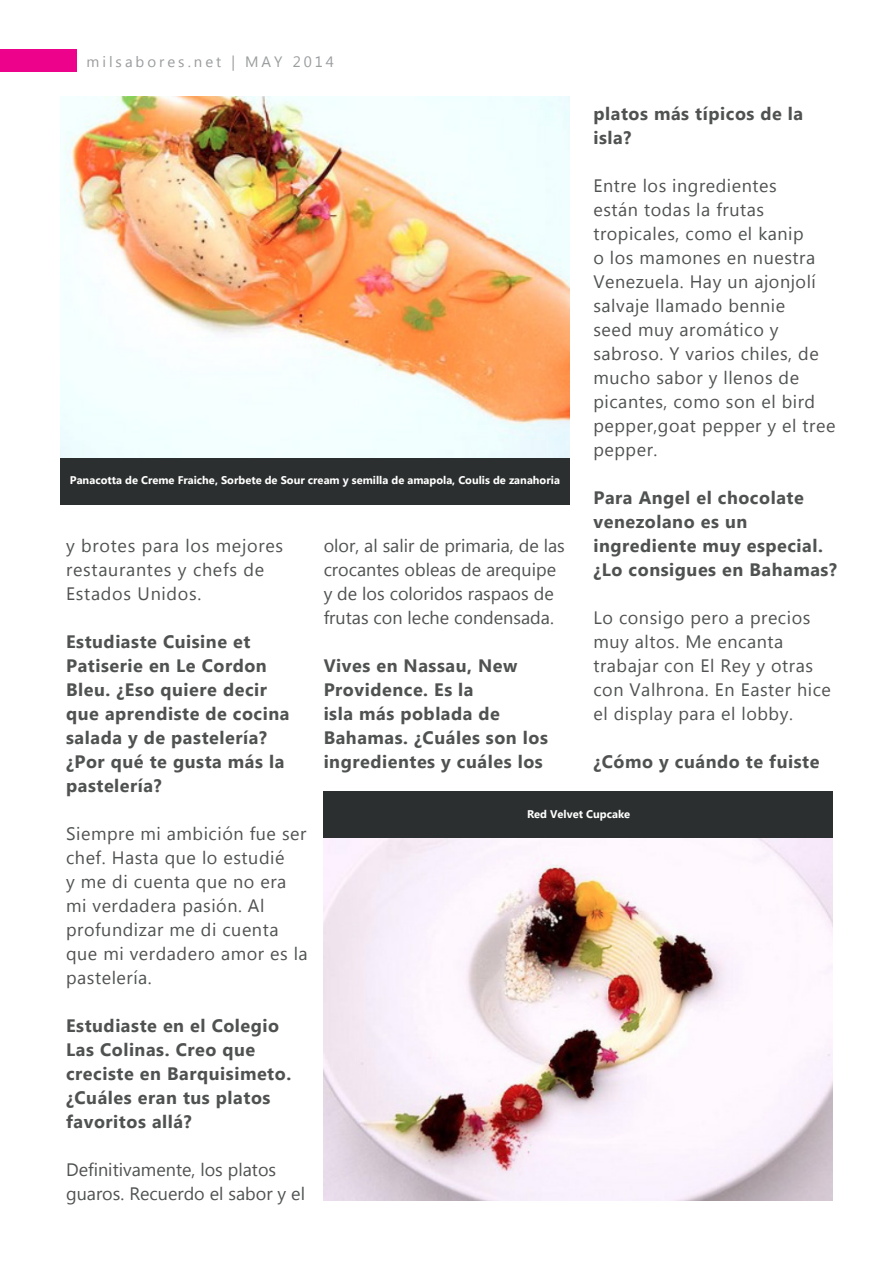
<style>
.page{position:relative;width:893px;height:1263px;background:#fff}
.page>*{position:absolute;margin:0;border:0;box-sizing:border-box;transform-origin:0 0}
.Body{font:18px/24px "Microsoft New Tai Lue";letter-spacing:.03em;color:#505252}
.Body-2{font:700 18px/24px "Microsoft New Tai Lue";letter-spacing:.03em;color:#505252}
.Body-3{font:18px/24px "Microsoft New Tai Lue";color:#505252}
.t1{font:15px "Microsoft New Tai Lue";letter-spacing:.2em;color:#9a9c9e}
.t2{font:700 11.1px "Microsoft New Tai Lue";color:#fff}
</style>
<div class="page">
<img style="left:60px;top:96px;width:509px;height:362px">
<img style="left:324px;top:838px;width:509px;height:362px">
<div style="left:60px;top:458px;width:509px;height:46px;background:#2c2f2f"></div>
<div style="left:324px;top:792px;width:509px;height:46px;background:#2c2f2f"></div>
<div style="left:0;top:50px;width:77px;height:22px;background:#ed028c"></div>
<p class="t1" style="left:86px;top:53px;width:249px">milsabores.net | MAY 2014</p>
<p class="Body-2" style="left:593px;top:103px;width:211px">platos más típicos de la isla?</p>
<p class="Body" style="left:593px;top:175px;width:243px">Entre los ingredientes<br>están todas la frutas tropicales, como el kanip<br>o los mamones en nuestra<br>Venezuela. Hay un ajonjolí salvaje llamado bennie<br>seed muy aromático y sabroso. Y varios chiles, de mucho sabor y llenos de picantes, como son el bird pepper,goat pepper y el tree pepper.</p>
<p class="Body-2" style="left:593px;top:487px;width:245px">Para Angel el chocolate venezolano es un ingrediente muy especial. ¿Lo consigues en Bahamas?</p>
<p class="Body" style="left:593px;top:607px;width:239px">Lo consigo pero a precios muy altos. Me encanta trabajar con El Rey y otras con Valhrona. En Easter hice el display para el lobby.</p>
<p class="Body-2" style="left:593px;top:751px;width:228px">¿Cómo y cuándo te fuiste</p>
<p class="t2" style="left:70px;top:473px;width:492px">Panacotta de Creme Fraiche, Sorbete de Sour cream y semilla de amapola, Coulis de zanahoria</p>
<p class="Body" style="left:66px;top:535px;width:219px">y brotes para los mejores restaurantes y chefs de<br>Estados Unidos.</p>
<p class="Body-2" style="left:66px;top:631px;width:225px">Estudiaste Cuisine et<br>Patiserie en Le Cordon<br>Bleu. ¿Eso quiere decir que aprendiste de cocina salada y de pastelería? ¿Por qué te gusta más la pastelería?</p>
<p class="Body" style="left:66px;top:823px;width:243px">Siempre mi ambición fue ser chef. Hasta que lo estudié<br>y me di cuenta que no era mi verdadera pasión. Al profundizar me di cuenta que mi verdadero amor es la pastelería.</p>
<p class="Body-2" style="left:66px;top:1015px;width:227px">Estudiaste en el Colegio<br>Las Colinas. Creo que creciste en Barquisimeto. ¿Cuáles eran tus platos favoritos allá?</p>
<p class="Body-3" style="left:66px;top:1159px;width:240px">Definitivamente, los platos guaros. Recuerdo el sabor y el</p>
<p class="Body-3" style="left:324px;top:535px;width:243px">olor, al salir de primaria, de las crocantes obleas de arequipe y de los coloridos raspaos de frutas con leche condensada.</p>
<p class="Body-2" style="left:324px;top:655px;width:226px">Vives en Nassau, New<br>Providence. Es la<br>isla más poblada de<br>Bahamas. ¿Cuáles son los ingredientes y cuáles los</p>
<p class="t2" style="left:527px;top:807px;width:105px">Red Velvet Cupcake</p>
</div>
